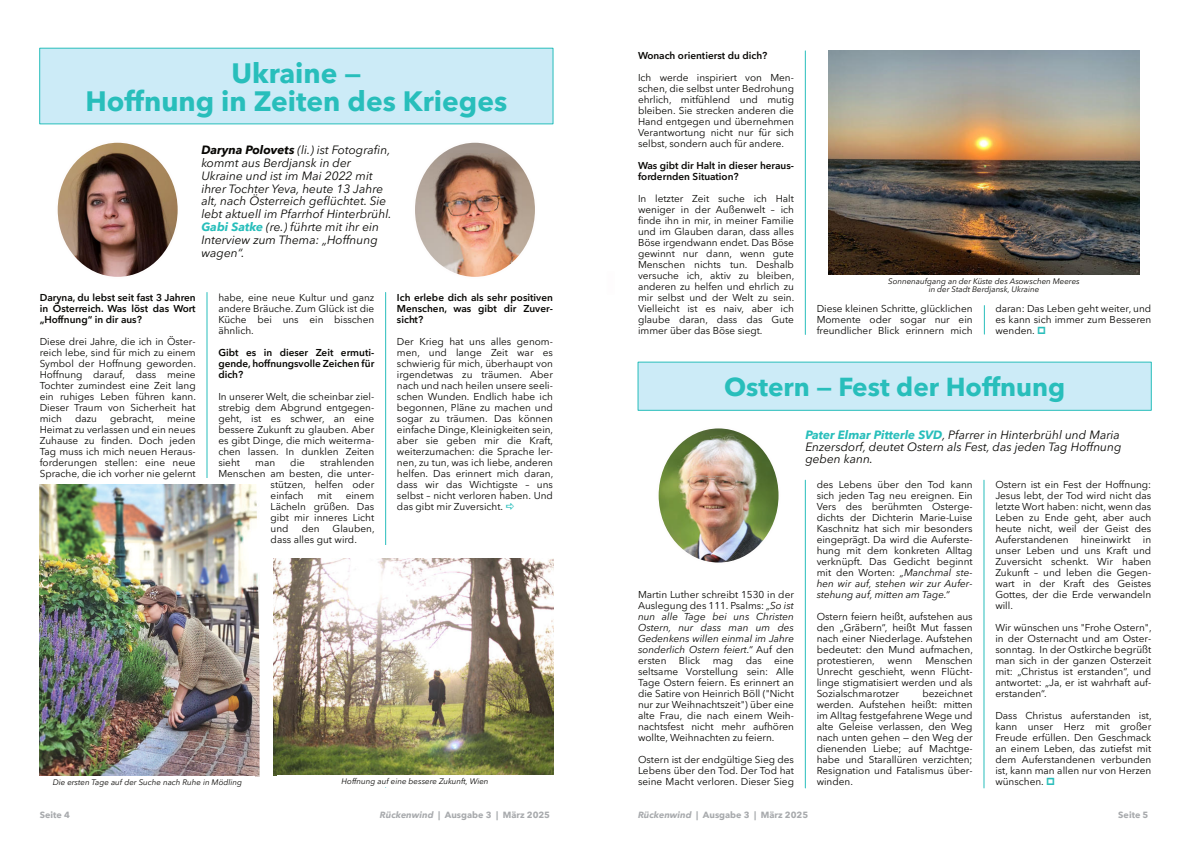
<style>
.page{position:relative;width:1191px;height:842px;background:#fff}
.page>*{position:absolute;margin:0;border:0;box-sizing:border-box;transform-origin:0 0}
.t1{font:700 28px/28px "Avenir Next LT Pro";color:#28bebb;text-align:center}
.t2{font:700 26px "Avenir Next LT Pro";color:#28bebb}
.t3{font:italic 12px/12.9px "Avenir Next LT Pro";color:#080704}
.t4{font:10px/11px "Avenir Next LT Pro";color:#080704;text-align:justify}
.t5{font:600 10px/11px "Avenir Next LT Pro";color:#080704;text-align:justify}
.t6{font:700 9px "Avenir Next LT Pro";color:#a8aaad}
.t7{font:italic 8px/8px "Avenir Next LT Pro";color:#080704;text-align:center}
.s1{font-weight:700}
.s2{font-weight:700;color:#28bebb}
.s3{font-style:italic}
</style>
<div class="page">
<hr style="left:385px;top:292px;width:1px;height:495px;background:#28bebc">
<hr style="left:805px;top:51px;width:1px;height:283px;background:#28bebc">
<hr style="left:206px;top:292px;width:1px;height:495px;background:#28bebc">
<hr style="left:983px;top:480px;width:1px;height:308px;background:#28bebc">
<hr style="left:805px;top:480px;width:1px;height:308px;background:#28bebc">
<svg style="left:984px;top:306px;width:1px;height:28px"></svg>
<div style="left:39px;top:48px;width:514px;height:76px;background:#ccebf7;border:1px solid #28bebb"></div>
<img style="left:414px;top:142px;width:122px;height:136px;border-radius:50%">
<div style="left:198px;top:479px;width:17px;height:31px;background:#fff"></div>
<div style="left:381px;top:545px;width:16px;height:47px;background:#fff"></div>
<img style="left:273px;top:558px;width:280px;height:217px">
<div style="left:276px;top:775px;width:277px;height:12px;background:#fff"></div>
<img style="left:657px;top:427px;width:122px;height:136px;border-radius:50%">
<div style="left:637px;top:362px;width:514px;height:49px;background:#ccebf7;border:1px solid #28bebb"></div>
<img style="left:828px;top:50px;width:312px;height:225px">
<img style="left:40px;top:484px;width:220px;height:292px">
<div style="left:40px;top:776px;width:215px;height:11px;background:#fff"></div>
<img style="left:57px;top:142px;width:122px;height:136px;border-radius:50%">
<p class="t5" style="left:638px;top:51px;width:131px">Wonach orientierst du dich?</p>
<p class="t4" style="left:638px;top:73px;width:157px">Ich werde inspiriert von Men&shy;schen, die selbst unter Bedrohung ehrlich, mitfühlend und mutig bleiben. Sie strecken anderen die Hand entgegen und übernehmen Verantwortung nicht nur für sich selbst, sondern auch für andere.</p>
<p class="t5" style="left:638px;top:161px;width:157px">Was gibt dir Halt in dieser heraus&shy;fordernden Situation?</p>
<p class="t4" style="left:638px;top:194px;width:158px">In letzter Zeit suche ich Halt weniger in der Außenwelt – ich finde ihn in mir, in meiner Familie und im Glauben daran, dass alles Böse irgendwann endet. Das Böse gewinnt nur dann, wenn gute Menschen nichts tun. Deshalb versuche ich, aktiv zu bleiben, anderen zu helfen und ehrlich zu mir selbst und der Welt zu sein.<br>Vielleicht ist es naiv, aber ich glaube daran, dass das Gute immer über das Böse siegt.</p>
<h1 class="t1" style="left:85px;top:61px;width:423px">Ukraine —<br>Hoffnung in Zeiten des Krieges</h1>
<p class="t3" style="left:201px;top:144px;width:192px"><span class="s1">Daryna Polovets</span> (li.) ist Fotografin, kommt aus Berdjansk in der<br>Ukraine und ist im Mai 2022 mit ihrer Tochter Yeva, heute 13 Jahre alt, nach Österreich geflüchtet. Sie lebt aktuell im Pfarrhof Hinterbrühl.<br><span class="s2">Gabi Satke</span> (re.) führte mit ihr ein<br>Interview zum Thema: „Hoffnung wagen“.</p>
<p class="t7" style="left:888px;top:277px;width:193px">Sonnenaufgang an der Küste des Asowschen Meeres in der Stadt Berdjansk, Ukraine</p>
<p class="t5" style="left:40px;top:293px;width:157px">Daryna, du lebst seit fast 3 Jahren in Österreich. Was löst das Wort „Hoffnung“ in dir aus?</p>
<p class="t4" style="left:40px;top:337px;width:158px">Diese drei Jahre, die ich in Öster&shy;reich lebe, sind für mich zu einem Symbol der Hoffnung geworden.<br>Hoffnung darauf, dass meine Tochter zumindest eine Zeit lang ein ruhiges Leben führen kann.<br>Dieser Traum von Sicherheit hat mich</p>
<p class="t4" style="left:218px;top:293px;width:157px">habe, eine neue Kultur und ganz andere Bräuche. Zum Glück ist die Küche bei uns ein bisschen ähnlich.</p>
<p class="t5" style="left:218px;top:348px;width:157px">Gibt es in dieser Zeit ermuti&shy;gende, hoffnungsvolle Zeichen für dich?</p>
<p class="t4" style="left:218px;top:392px;width:157px">In unserer Welt, die scheinbar ziel&shy;strebig dem Abgrund entgegen&shy;geht, ist es schwer, an eine bessere Zukunft zu glauben. Aber es gibt Dinge, die mich weiterma&shy;chen lassen. In dunklen Zeiten sieht</p>
<p class="t5" style="left:397px;top:293px;width:157px">Ich erlebe dich als sehr positiven Menschen, was gibt dir Zuver&shy;sicht?</p>
<p class="t4" style="left:397px;top:337px;width:158px">Der Krieg hat uns alles genom&shy;men, und lange Zeit war es schwierig für mich, überhaupt von irgendetwas zu träumen. Aber nach und nach heilen unsere seeli&shy;schen Wunden. Endlich habe ich begonnen, Pläne zu machen und sogar zu träumen. Das können einfache Dinge, Kleinigkeiten sein, aber sie geben mir die Kraft, weiterzumachen: die Sprache ler&shy;nen, zu tun, was ich liebe, anderen helfen. Das erinnert mich daran, dass wir das Wichtigste – uns selbst – nicht verloren haben. Und das gibt mir Zuversicht.</p>
<p class="t4" style="left:816px;top:304px;width:157px">Diese kleinen Schritte, glücklichen Momente oder sogar nur ein freundlicher Blick erinnern mich</p>
<p class="t4" style="left:995px;top:304px;width:157px">daran: Das Leben geht weiter, und es kann sich immer zum Besseren wenden.</p>
<h2 class="t2" style="left:724px;top:376px;width:343px">Ostern — Fest der Hoffnung</h2>
<p class="t3" style="left:805px;top:430px;width:318px;line-height:12px"><span class="s2">Pater Elmar Pitterle SVD</span>, Pfarrer in Hinterbrühl und Maria<br>Enzersdorf, deutet Ostern als Fest, das jeden Tag Hoffnung geben kann.</p>
<p class="t4" style="left:75px;top:414px;width:23px">dazu</p>
<p class="t4" style="left:110px;top:414px;width:45px">gebracht,</p>
<p class="t4" style="left:40px;top:414px;width:157px;text-indent:127px">meine Heimat zu verlassen und ein neues Zuhause zu finden. Doch jeden Tag muss ich mich neuen Heraus&shy;forderungen stellen: eine neue Sprache, die ich vorher nie gelernt</p>
<p class="t4" style="left:255px;top:458px;width:21px">man</p>
<p class="t4" style="left:290px;top:458px;width:16px">die</p>
<p class="t4" style="left:320px;top:458px;width:56px">strahlenden</p>
<p class="t4" style="left:218px;top:469px;width:157px">Menschen am besten, die unter-</p>
<p class="t4" style="left:271px;top:480px;width:105px">stützen, helfen oder</p>
<p class="t4" style="left:271px;top:491px;width:35px">einfach</p>
<p class="t4" style="left:317px;top:491px;width:16px">mit</p>
<p class="t4" style="left:995px;top:480px;width:157px">Ostern ist ein Fest der Hoffnung:<br>Jesus lebt, der Tod wird nicht das letzte Wort haben: nicht, wenn das Leben zu Ende geht, aber auch heute nicht, weil der Geist des Auferstandenen hineinwirkt in unser Leben und uns Kraft und Zuversicht schenkt. Wir haben Zukunft – und leben die Gegen&shy;wart in der Kraft des Geistes Gottes, der die Erde verwandeln will.</p>
<p class="t4" style="left:995px;top:623px;width:158px">Wir wünschen uns "Frohe Ostern", in der Osternacht und am Oster&shy;sonntag. In der Ostkirche begrüßt man sich in der ganzen Osterzeit mit: „Christus ist erstanden“, und antwortet: „Ja, er ist wahrhaft auf&shy;erstanden“.</p>
<p class="t4" style="left:995px;top:711px;width:158px">Dass Christus auferstanden ist, kann unser Herz mit großer Freude erfüllen. Den Geschmack an einem Leben, das zutiefst mit dem Auferstandenen verbunden ist, kann man allen nur von Herzen wünschen.</p>
<p class="t4" style="left:816px;top:480px;width:157px">des Lebens über den Tod kann sich jeden Tag neu ereignen. Ein Vers des berühmten Osterge&shy;dichts der Dichterin Marie-Luise Kaschnitz hat sich mir besonders eingeprägt. Da wird die Auferste&shy;hung mit dem konkreten Alltag verknüpft. Das Gedicht beginnt mit den Worten: <span class="s3">„Manchmal ste&shy;hen wir auf, stehen wir zur Aufer&shy;stehung auf, mitten am Tage.“</span></p>
<p class="t4" style="left:816px;top:612px;width:158px">Ostern feiern heißt, aufstehen aus den „Gräbern“, heißt Mut fassen nach einer Niederlage. Aufstehen bedeutet: den Mund aufmachen, protestieren,</p>
<p class="t4" style="left:271px;top:491px;width:105px;text-indent:75px">einem Lächeln grüßen. Das gibt mir inneres Licht und</p>
<p class="t4" style="left:271px;top:524px;width:105px;text-indent:62px">Glauben, dass alles gut wird.</p>
<p class="t4" style="left:302px;top:524px;width:19px">den</p>
<p class="t4" style="left:638px;top:590px;width:157px">Martin Luther schreibt 1530 in der Auslegung des 111. Psalms: <span class="s3">„So ist nun alle Tage bei uns Christen Ostern, nur dass man um des Gedenkens willen einmal im Jahre sonderlich Ostern feiert.“</span> Auf den ersten Blick mag das eine seltsame Vorstellung sein: Alle Tage Ostern feiern. Es erinnert an die Satire von Heinrich Böll ("Nicht nur zur Weihnachtszeit") über eine alte Frau, die nach einem Weih&shy;nachtsfest nicht mehr aufhören wollte, Weihnachten zu feiern.</p>
<p class="t4" style="left:638px;top:755px;width:157px">Ostern ist der endgültige Sieg des Lebens über den Tod. Der Tod hat seine Macht verloren. Dieser Sieg</p>
<p class="t4" style="left:816px;top:656px;width:157px;text-indent:109px">Menschen Unrecht geschieht, wenn Flücht&shy;linge stigmatisiert werden und als Sozialschmarotzer</p>
<p class="t4" style="left:887px;top:656px;width:26px">wenn</p>
<p class="t4" style="left:816px;top:689px;width:157px;text-indent:106px">bezeichnet werden. Aufstehen heißt: mitten im Alltag festgefahrene Wege und alte Geleise verlassen, den Weg nach unten gehen — den Weg der dienenden Liebe; auf Machtge&shy;habe und Starallüren verzichten; Resignation und Fatalismus über-</p>
<p class="t7" style="left:341px;top:778px;width:148px">Hoffnung auf eine bessere Zukunft, Wien</p>
<p class="t4" style="left:816px;top:777px;width:38px">winden.</p>
<p class="t7" style="left:53px;top:778px;width:191px">Die ersten Tage auf der Suche nach Ruhe in Mödling</p>
<p class="t6" style="left:40px;top:811px;width:32px">Seite 4</p>
<p class="t6" style="left:380px;top:811px;width:172px"><span class="s3">Rückenwind</span> | Ausgabe 3 | März 2025</p>
<p class="t6" style="left:638px;top:811px;width:172px"><span class="s3">Rückenwind</span> | Ausgabe 3 | März 2025</p>
<p class="t6" style="left:1118px;top:811px;width:32px">Seite 5</p>
</div>
